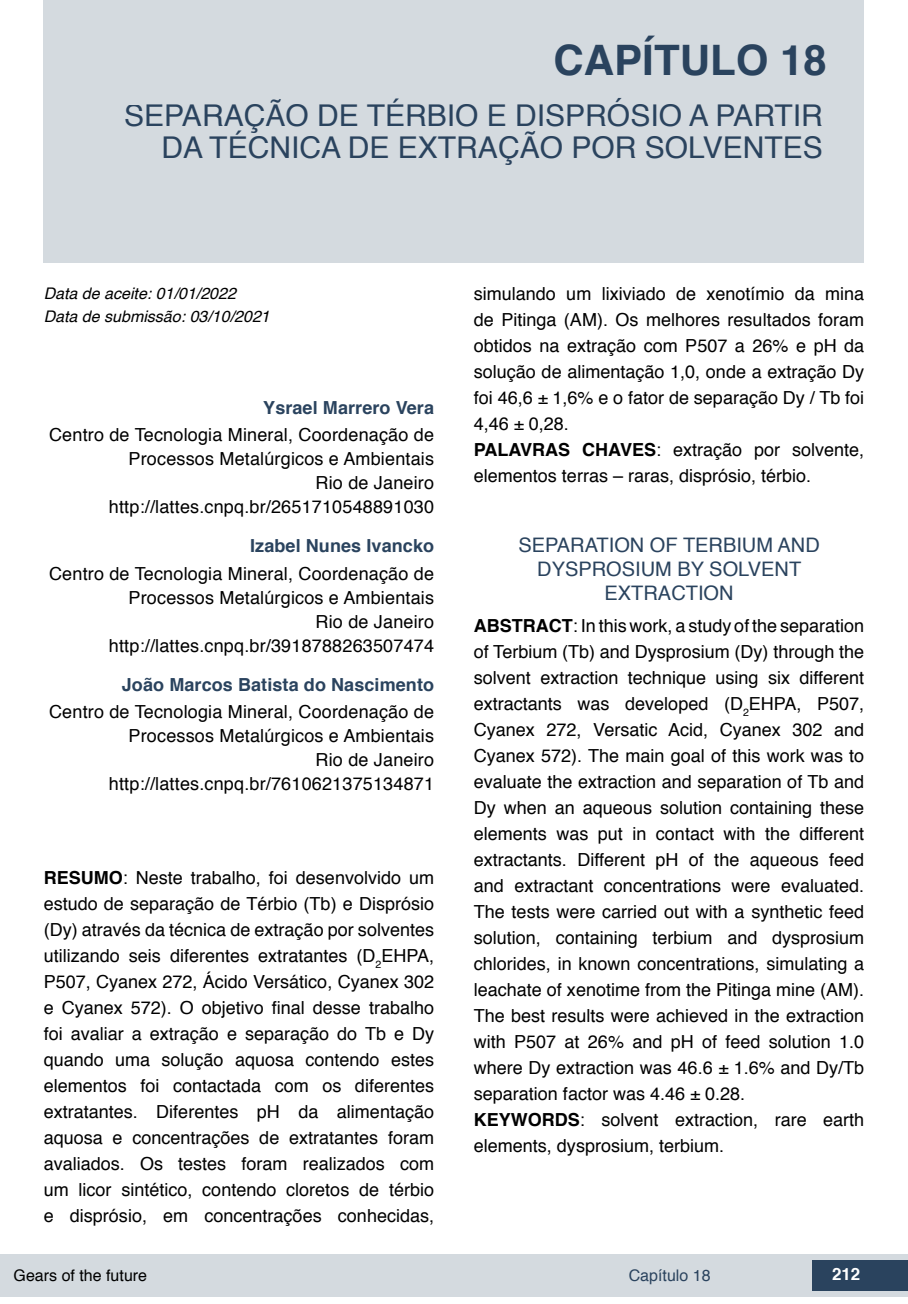
<style>
.page{position:relative;width:908px;height:1304px;background:#fff}
.page>*{position:absolute;margin:0;border:0;box-sizing:border-box;transform-origin:0 0}
.capítulos{font:700 42px "Helvetica";color:#2a435e}
.nome_artigos{font:30px/32px "Helvetica";color:#2a435e;text-align:right}
.título_Inglês{font:20px/24px "Helvetica";color:#2a435e;text-align:center}
.Resumos_e_PC_TXT{font:18px/26px "Helvetica";color:#000;text-align:justify}
.info_autores{font:18px/24px "Helvetica";letter-spacing:.01em;color:#000;text-align:right}
.nome_autores{font:700 18px "Helvetica";letter-spacing:.005em;color:#2a435e}
.t1{font:700 16.8px "Helvetica";color:#fff}
.data{font:italic 16px "Helvetica";color:#000}
.t2{font:16px "Helvetica";color:#000}
.t3{font:16px "Helvetica";color:#2a435e}
.s1{font-weight:700}
</style>
<div class="page">
<div style="left:0;top:1254px;width:906px;height:43px;background:#d4dadf"></div>
<div style="left:812px;top:1261px;width:95px;height:30px;background:#2a435e"></div>
<div style="left:44px;top:0;width:819px;height:263px;background:#d4dadf"></div>
<p class="capítulos" style="left:553px;top:26px;width:275px">CAPÍTULO 18</p>
<p class="nome_artigos" style="left:124px;top:101px;width:700px">SEPARAÇÃO DE TÉRBIO E DISPRÓSIO A PARTIR<br>DA TÉCNICA DE EXTRAÇÃO POR SOLVENTES</p>
<p class="data" style="left:44px;top:280px;width:194px">Data de aceite: 01/01/2022</p>
<p class="data" style="left:44px;top:304px;width:227px">Data de submissão: 03/10/2021</p>
<p class="nome_autores" style="left:263px;top:393px;width:172px">Ysrael Marrero Vera</p>
<p class="info_autores" style="left:49px;top:423px;width:386px">Centro de Tecnologia Mineral, Coordenação de<br>Processos Metalúrgicos e Ambientais</p>
<p class="info_autores" style="left:315px;top:471px;width:120px">Rio de Janeiro</p>
<p class="info_autores" style="left:109px;top:495px;width:326px">http://lattes.cnpq.br/2651710548891030</p>
<p class="nome_autores" style="left:250px;top:531px;width:185px">Izabel Nunes Ivancko</p>
<p class="info_autores" style="left:49px;top:562px;width:386px">Centro de Tecnologia Mineral, Coordenação de<br>Processos Metalúrgicos e Ambientais</p>
<p class="info_autores" style="left:315px;top:610px;width:120px">Rio de Janeiro</p>
<p class="info_autores" style="left:109px;top:634px;width:326px">http://lattes.cnpq.br/3918788263507474</p>
<p class="nome_autores" style="left:122px;top:670px;width:313px">João Marcos Batista do Nascimento</p>
<p class="info_autores" style="left:49px;top:701px;width:386px">Centro de Tecnologia Mineral, Coordenação de<br>Processos Metalúrgicos e Ambientais</p>
<p class="info_autores" style="left:315px;top:749px;width:120px">Rio de Janeiro</p>
<p class="info_autores" style="left:109px;top:773px;width:326px">http://lattes.cnpq.br/7610621375134871</p>
<p class="Resumos_e_PC_TXT" style="left:44px;top:865px;width:392px"><span class="s1">RESUMO</span>: Neste trabalho, foi desenvolvido um estudo de separação de Térbio (Tb) e Disprósio (Dy) através da técnica de extração por solventes utilizando seis diferentes extratantes (D<sub>2</sub>EHPA, P507, Cyanex 272, Ácido Versático, Cyanex 302 e Cyanex 572). O objetivo final desse trabalho foi avaliar a extração e separação do Tb e Dy quando uma solução aquosa contendo estes elementos foi contactada com os diferentes extratantes. Diferentes pH da alimentação aquosa e concentrações de extratantes foram avaliados. Os testes foram realizados com um licor sintético, contendo cloretos de térbio e disprósio, em concentrações conhecidas,</p>
<p class="Resumos_e_PC_TXT" style="left:473px;top:281px;width:392px">simulando um lixiviado de xenotímio da mina de Pitinga (AM). Os melhores resultados foram obtidos na extração com P507 a 26% e pH da solução de alimentação 1,0, onde a extração Dy foi 46,6 ± 1,6% e o fator de separação Dy / Tb foi 4,46 ± 0,28.</p>
<p class="Resumos_e_PC_TXT" style="left:473px;top:437px;width:392px"><span class="s1">PALAVRAS CHAVES</span>: extração por solvente, elementos terras – raras, disprósio, térbio.</p>
<p class="título_Inglês" style="left:518px;top:534px;width:303px">SEPARATION OF TERBIUM AND<br>DYSPROSIUM BY SOLVENT<br>EXTRACTION</p>
<p class="Resumos_e_PC_TXT" style="left:473px;top:613px;width:392px"><span class="s1">ABSTRACT</span>: In this work, a study of the separation of Terbium (Tb) and Dysprosium (Dy) through the solvent extraction technique using six different extractants was developed (D<sub>2</sub>EHPA, P507, Cyanex 272, Versatic Acid, Cyanex 302 and Cyanex 572). The main goal of this work was to evaluate the extraction and separation of Tb and Dy when an aqueous solution containing these elements was put in contact with the different extractants. Different pH of the aqueous feed and extractant concentrations were evaluated.<br>The tests were carried out with a synthetic feed solution, containing terbium and dysprosium chlorides, in known concentrations, simulating a leachate of xenotime from the Pitinga mine (AM).<br>The best results were achieved in the extraction with P507 at 26% and pH of feed solution 1.0 where Dy extraction was 46.6 ± 1.6% and Dy/Tb separation factor was 4.46 ± 0.28.</p>
<p class="Resumos_e_PC_TXT" style="left:473px;top:1107px;width:392px"><span class="s1">KEYWORDS</span>: solvent extraction, rare earth elements, dysprosium, terbium.</p>
<p class="t2" style="left:14px;top:1263px;width:135px">Gears of the future</p>
<p class="t3" style="left:628px;top:1263px;width:83px">Capítulo 18</p>
<p class="t1" style="left:831px;top:1261px;width:30px">212</p>
</div>
